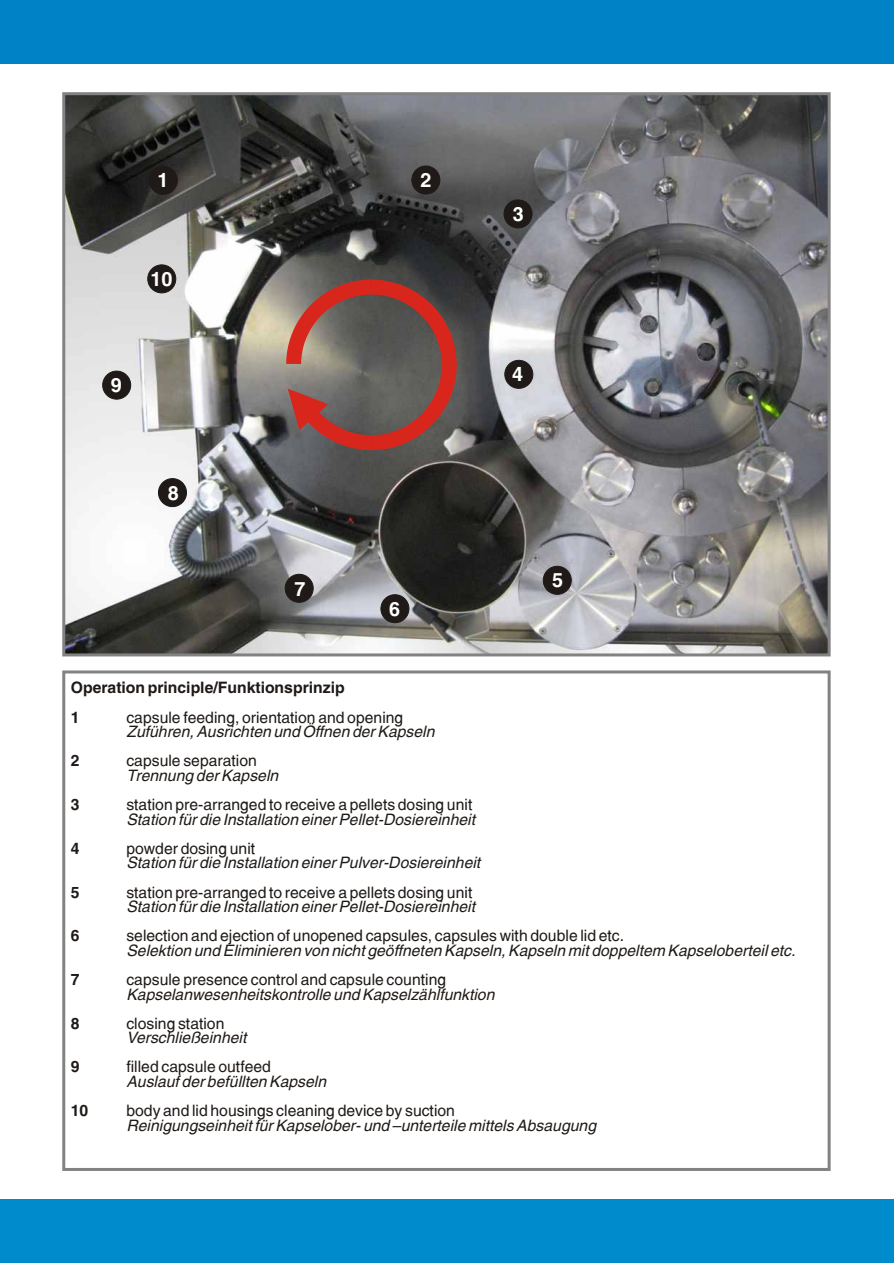
<style>
.page{position:relative;width:894px;height:1263px;background:#fff}
.page>*{position:absolute;margin:0;border:0;box-sizing:border-box;transform-origin:0 0}
.t1{font:700 19.8px "Switzerland";color:#fff}
.t2{font:italic 15.75px "Switzerland";color:#1f1a17}
.t3{font:15.75px "Switzerland";color:#1f1a17}
.t4{font:700 15.75px/29.2px "Switzerland";color:#1f1a17}
</style>
<div class="page">
<div style="left:0;top:0;width:894px;height:64px;background:#0082c7"></div>
<div style="left:0;top:1199px;width:894px;height:64px;background:#008ccc"></div>
<div style="left:62px;top:670px;width:769px;height:501px;border:3px solid #828282"></div>
<img style="left:66px;top:96px;width:761px;height:556px">
<svg style="left:286px;top:280px;width:171px;height:170px"></svg>
<div style="left:148px;top:265px;width:28px;height:28px;background:#1f1a17;border:1px solid #1f1a17;border-radius:50%"></div>
<div style="left:149px;top:166px;width:29px;height:29px;background:#1f1a17;border:1px solid #1f1a17;border-radius:50%"></div>
<div style="left:412px;top:166px;width:28px;height:28px;background:#1f1a17;border:1px solid #1f1a17;border-radius:50%"></div>
<div style="left:504px;top:200px;width:28px;height:28px;background:#1f1a17;border:1px solid #1f1a17;border-radius:50%"></div>
<div style="left:505px;top:360px;width:28px;height:29px;background:#1f1a17;border:1px solid #1f1a17;border-radius:50%"></div>
<div style="left:543px;top:566px;width:28px;height:29px;background:#1f1a17;border:1px solid #1f1a17;border-radius:50%"></div>
<div style="left:381px;top:595px;width:28px;height:28px;background:#1f1a17;border:1px solid #1f1a17;border-radius:50%"></div>
<div style="left:285px;top:574px;width:28px;height:28px;background:#1f1a17;border:1px solid #1f1a17;border-radius:50%"></div>
<div style="left:158px;top:478px;width:29px;height:29px;background:#1f1a17;border:1px solid #1f1a17;border-radius:50%"></div>
<div style="left:103px;top:371px;width:28px;height:28px;background:#1f1a17;border:1px solid #1f1a17;border-radius:50%"></div>
<div style="left:62px;top:92px;width:769px;height:564px;border:3px solid #828282"></div>
<p class="t1" style="left:158px;top:173px;width:13px">1</p>
<p class="t1" style="left:420px;top:172px;width:13px">2</p>
<p class="t1" style="left:151px;top:271px;width:24px">10</p>
<p class="t1" style="left:111px;top:377px;width:13px">9</p>
<p class="t1" style="left:168px;top:485px;width:13px">8</p>
<p class="t1" style="left:294px;top:581px;width:13px">7</p>
<p class="t1" style="left:389px;top:601px;width:13px">6</p>
<p class="t4" style="left:71px;top:675px;width:275px">Operation principle/Funktionsprinzip<br>1</p>
<p class="t3" style="left:126px;top:711px;width:279px">capsule feeding, orientation and opening</p>
<p class="t2" style="left:126px;top:726px;width:310px">Zuführen, Ausrichten und Öffnen der Kapseln</p>
<p class="t1" style="left:513px;top:206px;width:13px">3</p>
<p class="t1" style="left:512px;top:367px;width:13px">4</p>
<p class="t1" style="left:552px;top:573px;width:13px">5</p>
<p class="t4" style="left:71px;top:748px;width:10px">2</p>
<p class="t3" style="left:126px;top:755px;width:132px">capsule separation</p>
<p class="t2" style="left:126px;top:769px;width:153px">Trennung der Kapseln</p>
<p class="t4" style="left:71px;top:791px;width:10px">3</p>
<p class="t3" style="left:126px;top:799px;width:348px">station pre-arranged to receive a pellets dosing unit</p>
<p class="t2" style="left:126px;top:813px;width:350px">Station für die Installation einer Pellet-Dosiereinheit</p>
<p class="t4" style="left:71px;top:835px;width:10px">4</p>
<p class="t3" style="left:126px;top:842px;width:130px">powder dosing unit</p>
<p class="t2" style="left:126px;top:857px;width:355px">Station für die Installation einer Pulver-Dosiereinheit</p>
<p class="t4" style="left:71px;top:879px;width:10px">5</p>
<p class="t3" style="left:126px;top:886px;width:348px">station pre-arranged to receive a pellets dosing unit</p>
<p class="t2" style="left:126px;top:901px;width:350px">Station für die Installation einer Pellet-Dosiereinheit</p>
<p class="t4" style="left:71px;top:923px;width:10px">6</p>
<p class="t3" style="left:126px;top:930px;width:499px">selection and ejection of unopened capsules, capsules with double lid etc.</p>
<p class="t2" style="left:126px;top:944px;width:671px">Selektion und Eliminieren von nicht geöffneten Kapseln, Kapseln mit doppeltem Kapseloberteil etc.</p>
<p class="t4" style="left:71px;top:966px;width:10px">7</p>
<p class="t3" style="left:126px;top:973px;width:321px">capsule presence control and capsule counting</p>
<p class="t2" style="left:126px;top:988px;width:370px">Kapselanwesenheitskontrolle und Kapselzählfunktion</p>
<p class="t4" style="left:71px;top:1010px;width:10px">8</p>
<p class="t3" style="left:126px;top:1017px;width:100px">closing station</p>
<p class="t2" style="left:126px;top:1032px;width:122px">Verschließeinheit</p>
<p class="t4" style="left:71px;top:1054px;width:10px">9</p>
<p class="t3" style="left:126px;top:1061px;width:146px">filled capsule outfeed</p>
<p class="t2" style="left:126px;top:1075px;width:201px">Auslauf der befüllten Kapseln</p>
<p class="t4" style="left:71px;top:1097px;width:19px">10</p>
<p class="t3" style="left:126px;top:1105px;width:330px">body and lid housings cleaning device by suction</p>
<p class="t2" style="left:126px;top:1119px;width:471px">Reinigungseinheit für Kapselober- und –unterteile mittels Absaugung</p>
</div>
